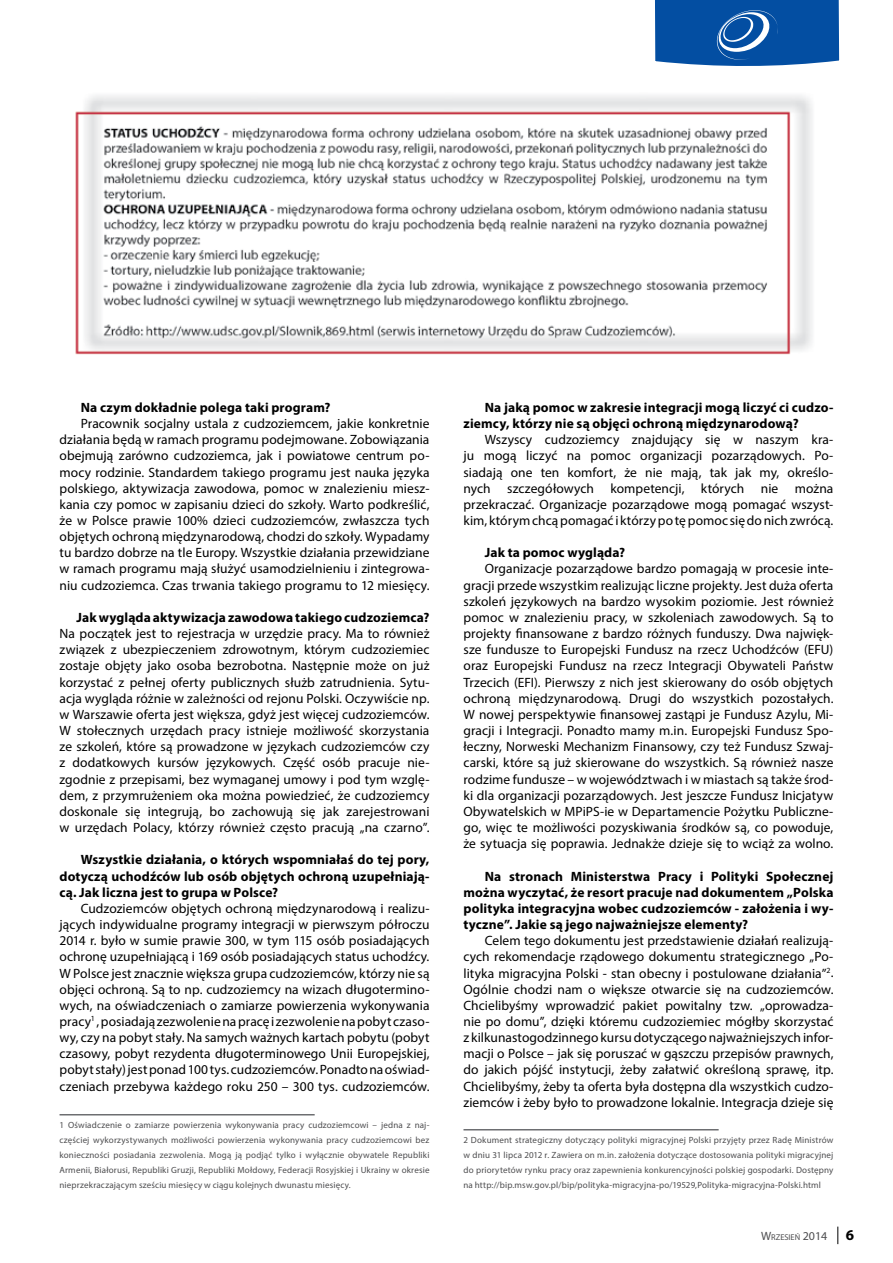
<style>
.page{position:relative;width:893px;height:1263px;background:#fff}
.page>*{position:absolute;margin:0;border:0;box-sizing:border-box;transform-origin:0 0}
.t1{font:13.5px/16.2px "Myriad Pro";letter-spacing:.005em;color:#000;text-align:justify}
.t2{font:700 13.5px/16.2px "Myriad Pro";letter-spacing:.01em;color:#000;text-align:justify}
.t3{font:9px/15px "Myriad Pro";letter-spacing:.015em;color:#4d4d4f;text-align:justify}
.t4{font:8.4px "Myriad Pro";color:#4d4d4f}
.s1{font-size:12px}
.s2{font-weight:700;font-size:15px;color:#000}
</style>
<div class="page">
<svg style="left:655px;top:0;width:185px;height:66px;background:#175ca9"></svg>
<hr style="left:60px;top:1114px;width:255px;height:1px;background:#6d6e71">
<hr style="left:463px;top:1129px;width:256px;height:1px;background:#6d6e71">
<img style="left:75px;top:95px;width:737px;height:260px">
<svg style="left:837px;top:1226px;width:1px;height:18px"></svg>
<p class="t2" style="left:81px;top:399px;width:251px">Na czym dokładnie polega taki program?</p>
<p class="t1" style="left:60px;top:415px;width:371px;text-indent:21px">Pracownik socjalny ustala z cudzoziemcem, jakie konkretnie działania będą w ramach programu podejmowane. Zobowiązania obejmują zarówno cudzoziemca, jak i powiatowe centrum po&shy;mocy rodzinie. Standardem takiego programu jest nauka języka polskiego, aktywizacja zawodowa, pomoc w znalezieniu miesz&shy;kania czy pomoc w zapisaniu dzieci do szkoły. Warto podkreślić, że w Polsce prawie 100% dzieci cudzoziemców, zwłaszcza tych objętych ochroną międzynarodową, chodzi do szkoły. Wypadamy tu bardzo dobrze na tle Europy. Wszystkie działania przewidziane w ramach programu mają służyć usamodzielnieniu i zintegrowa&shy;niu cudzoziemca. Czas trwania takiego programu to 12 miesięcy.</p>
<p class="t2" style="left:77px;top:609px;width:354px">Jak wygląda aktywizacja zawodowa takiego cudzoziemca?</p>
<p class="t1" style="left:60px;top:625px;width:371px">Na początek jest to rejestracja w urzędzie pracy. Ma to również związek z ubezpieczeniem zdrowotnym, którym cudzoziemiec zostaje objęty jako osoba bezrobotna. Następnie może on już korzystać z pełnej oferty publicznych służb zatrudnienia. Sytu&shy;acja wygląda różnie w zależności od rejonu Polski. Oczywiście np. w Warszawie oferta jest większa, gdyż jest więcej cudzoziemców.<br>W stołecznych urzędach pracy istnieje możliwość skorzystania ze szkoleń, które są prowadzone w językach cudzoziemców czy z dodatkowych kursów językowych. Część osób pracuje nie&shy;zgodnie z przepisami, bez wymaganej umowy i pod tym wzglę&shy;dem, z przymrużeniem oka można powiedzieć, że cudzoziemcy doskonale się integrują, bo zachowują się jak zarejestrowani w urzędach Polacy, którzy również często pracują „na czarno”.</p>
<p class="t2" style="left:60px;top:851px;width:371px;text-indent:21px">Wszystkie działania, o których wspomniałaś do tej pory, dotyczą uchodźców lub osób objętych ochroną uzupełniają&shy;cą. Jak liczna jest to grupa w Polsce?</p>
<p class="t1" style="left:60px;top:900px;width:371px;text-indent:21px">Cudzoziemców objętych ochroną międzynarodową i realizu&shy;jących indywidualne programy integracji w pierwszym półroczu 2014 r. było w sumie prawie 300, w tym 115 osób posiadających ochronę uzupełniającą i 169 osób posiadających status uchodźcy.<br>W Polsce jest znacznie większa grupa cudzoziemców, którzy nie są objęci ochroną. Są to np. cudzoziemcy na wizach długotermino&shy;wych, na oświadczeniach o zamiarze powierzenia wykonywania pracy<sup>1</sup> , posiadają zezwolenie na pracę i zezwolenie na pobyt czaso&shy;wy, czy na pobyt stały. Na samych ważnych kartach pobytu (pobyt czasowy, pobyt rezydenta długoterminowego Unii Europejskiej, pobyt stały) jest ponad 100 tys. cudzoziemców. Ponadto na oświad&shy;czeniach przebywa każdego roku 250 – 300 tys. cudzoziemców.</p>
<p class="t3" style="left:60px;top:1117px;width:371px">1 Oświadczenie o zamiarze powierzenia wykonywania pracy cudzoziemcowi – jedna z naj&shy;częściej wykorzystywanych możliwości powierzenia wykonywania pracy cudzoziemcowi bez konieczności posiadania zezwolenia. Mogą ją podjąć tylko i wyłącznie obywatele Republiki Armenii, Białorusi, Republiki Gruzji, Republiki Mołdowy, Federacji Rosyjskiej i Ukrainy w okresie nieprzekraczającym sześciu miesięcy w ciągu kolejnych dwunastu miesięcy.</p>
<p class="t2" style="left:463px;top:399px;width:371px;text-indent:21px">Na jaką pomoc w zakresie integracji mogą liczyć ci cudzo&shy;ziemcy, którzy nie są objęci ochroną międzynarodową?</p>
<p class="t1" style="left:463px;top:431px;width:371px;text-indent:21px">Wszyscy cudzoziemcy znajdujący się w naszym kra&shy;ju mogą liczyć na pomoc organizacji pozarządowych. Po&shy;siadają one ten komfort, że nie mają, tak jak my, określo&shy;nych szczegółowych kompetencji, których nie można przekraczać. Organizacje pozarządowe mogą pomagać wszyst&shy;kim, którym chcą pomagać i którzy po tę pomoc się do nich zwrócą.</p>
<p class="t2" style="left:485px;top:544px;width:142px">Jak ta pomoc wygląda?</p>
<p class="t1" style="left:463px;top:561px;width:371px;text-indent:21px">Organizacje pozarządowe bardzo pomagają w procesie inte&shy;gracji przede wszystkim realizując liczne projekty. Jest duża oferta szkoleń językowych na bardzo wysokim poziomie. Jest również pomoc w znalezieniu pracy, w szkoleniach zawodowych. Są to projekty finansowane z bardzo różnych funduszy. Dwa najwięk&shy;sze fundusze to Europejski Fundusz na rzecz Uchodźców (EFU) oraz Europejski Fundusz na rzecz Integracji Obywateli Państw Trzecich (EFI). Pierwszy z nich jest skierowany do osób objętych ochroną międzynarodową. Drugi do wszystkich pozostałych.<br>W nowej perspektywie finansowej zastąpi je Fundusz Azylu, Mi&shy;gracji i Integracji. Ponadto mamy m.in. Europejski Fundusz Spo&shy;łeczny, Norweski Mechanizm Finansowy, czy też Fundusz Szwaj&shy;carski, które są już skierowane do wszystkich. Są również nasze rodzime fundusze – w województwach i w miastach są także środ&shy;ki dla organizacji pozarządowych. Jest jeszcze Fundusz Inicjatyw Obywatelskich w MPiPS-ie w Departamencie Pożytku Publiczne&shy;go, więc te możliwości pozyskiwania środków są, co powoduje, że sytuacja się poprawia. Jednakże dzieje się to wciąż za wolno.</p>
<p class="t2" style="left:463px;top:867px;width:371px;text-indent:21px">Na stronach Ministerstwa Pracy i Polityki Społecznej można wyczytać, że resort pracuje nad dokumentem „Polska polityka integracyjna wobec cudzoziemców - założenia i wy&shy;tyczne”. Jakie są jego najważniejsze elementy?</p>
<p class="t1" style="left:463px;top:932px;width:371px;text-indent:21px">Celem tego dokumentu jest przedstawienie działań realizują&shy;cych rekomendacje rządowego dokumentu strategicznego „Po&shy;lityka migracyjna Polski - stan obecny i postulowane działania”<sup>2</sup>.<br>Ogólnie chodzi nam o większe otwarcie się na cudzoziemców.<br>Chcielibyśmy wprowadzić pakiet powitalny tzw. „oprowadza&shy;nie po domu”, dzięki któremu cudzoziemiec mógłby skorzystać z kilkunastogodzinnego kursu dotyczącego najważniejszych infor&shy;macji o Polsce – jak się poruszać w gąszczu przepisów prawnych, do jakich pójść instytucji, żeby załatwić określoną sprawę, itp.<br>Chcielibyśmy, żeby ta oferta była dostępna dla wszystkich cudzo&shy;ziemców i żeby było to prowadzone lokalnie. Integracja dzieje się</p>
<p class="t3" style="left:463px;top:1132px;width:371px">2 Dokument strategiczny dotyczący polityki migracyjnej Polski przyjęty przez Radę Ministrów w dniu 31 lipca 2012 r. Zawiera on m.in. założenia dotyczące dostosowania polityki migracyjnej do priorytetów rynku pracy oraz zapewnienia konkurencyjności polskiej gospodarki. Dostępny na http://bip.msw.gov.pl/bip/polityka-migracyjna-po/19529,Polityka-migracyjna-Polski.html</p>
<p class="t4" style="left:761px;top:1232px;width:95px"><span class="s1">W</span>RZESIEŃ <span class="s1">2014</span> <span class="s2">6</span></p>
</div>
